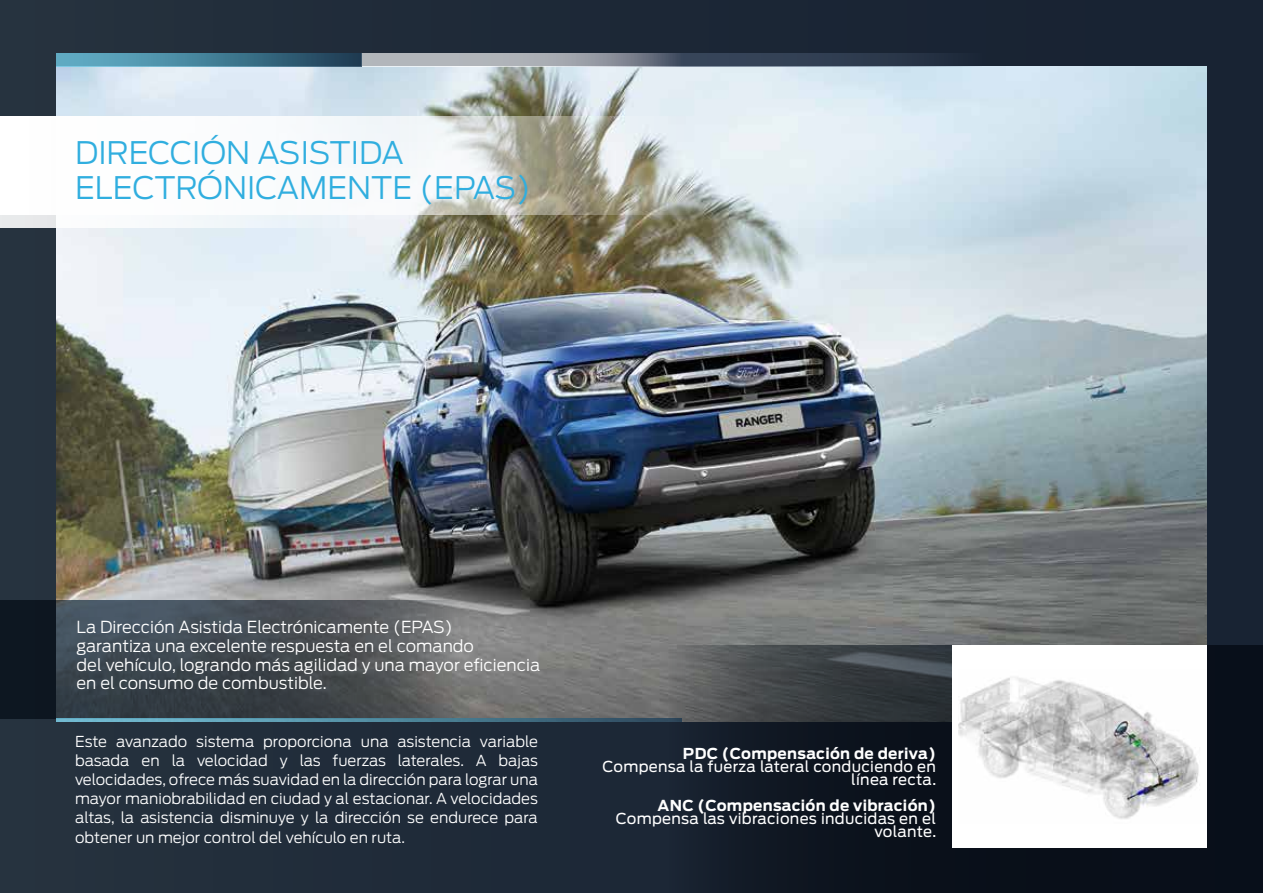
<style>
.page{position:relative;width:1263px;height:893px;background:#1f2a38}
.page>*{position:absolute;margin:0;border:0;box-sizing:border-box;transform-origin:0 0}
.t1{font:300 30.9px/35px "Ford Antenna";color:#30aedf}
.t2{font:300 16.5px/18.6px "Ford Antenna";color:#fff}
.t3{font:300 15px/19.2px "Ford Antenna";color:#fff;text-align:justify}
.t4{font:15px/12.9px "Ford Antenna";letter-spacing:.02em;color:#fff;text-align:right}
.t5{font:700 15px "Ford Antenna";letter-spacing:.02em;color:#fff}
</style>
<div class="page">
<img style="left:56px;top:66px;width:1150px;height:653px">
<svg style="left:361px;top:54px;width:568px;height:12px;background:#6d7583"></svg>
<svg style="left:56px;top:54px;width:305px;height:12px;background:#427b93"></svg>
<svg style="left:0;top:600px;width:486px;height:119px;background:#444b52"></svg>
<svg style="left:56px;top:719px;width:613px;height:2px"></svg>
<svg style="left:669px;top:645px;width:594px;height:248px"></svg>
<div style="left:952px;top:645px;width:254px;height:203px;background:#fff"></div>
<img style="left:958px;top:677px;width:241px;height:142px">
<svg style="left:0;top:116px;width:690px;height:99px;background:#e4e5e3"></svg>
<svg style="left:0;top:215px;width:361px;height:13px;background:#f0f4f7"></svg>
<h1 class="t1" style="left:75px;top:132px;width:457px">DIRECCIÓN ASISTIDA<br>ELECTRÓNICAMENTE (EPAS)</h1>
<p class="t2" style="left:77px;top:616px;width:465px">La Dirección Asistida Electrónicamente (EPAS)<br>garantiza una excelente respuesta en el comando<br>del vehículo, logrando más agilidad y una mayor eficiencia en el consumo de combustible.</p>
<p class="t3" style="left:75px;top:730px;width:464px">Este avanzado sistema proporciona una asistencia variable basada en la velocidad y las fuerzas laterales. A bajas velocidades, ofrece más suavidad en la dirección para lograr una mayor maniobrabilidad en ciudad y al estacionar. A velocidades altas, la asistencia disminuye y la dirección se endurece para obtener un mejor control del vehículo en ruta.</p>
<p class="t5" style="left:683px;top:740px;width:254px">PDC (Compensación de deriva)</p>
<p class="t4" style="left:602px;top:758px;width:335px">Compensa la fuerza lateral conduciendo en línea recta.</p>
<p class="t5" style="left:657px;top:792px;width:280px">ANC (Compensación de vibración)</p>
<p class="t4" style="left:616px;top:810px;width:322px">Compensa las vibraciones inducidas en el volante.</p>
</div>
